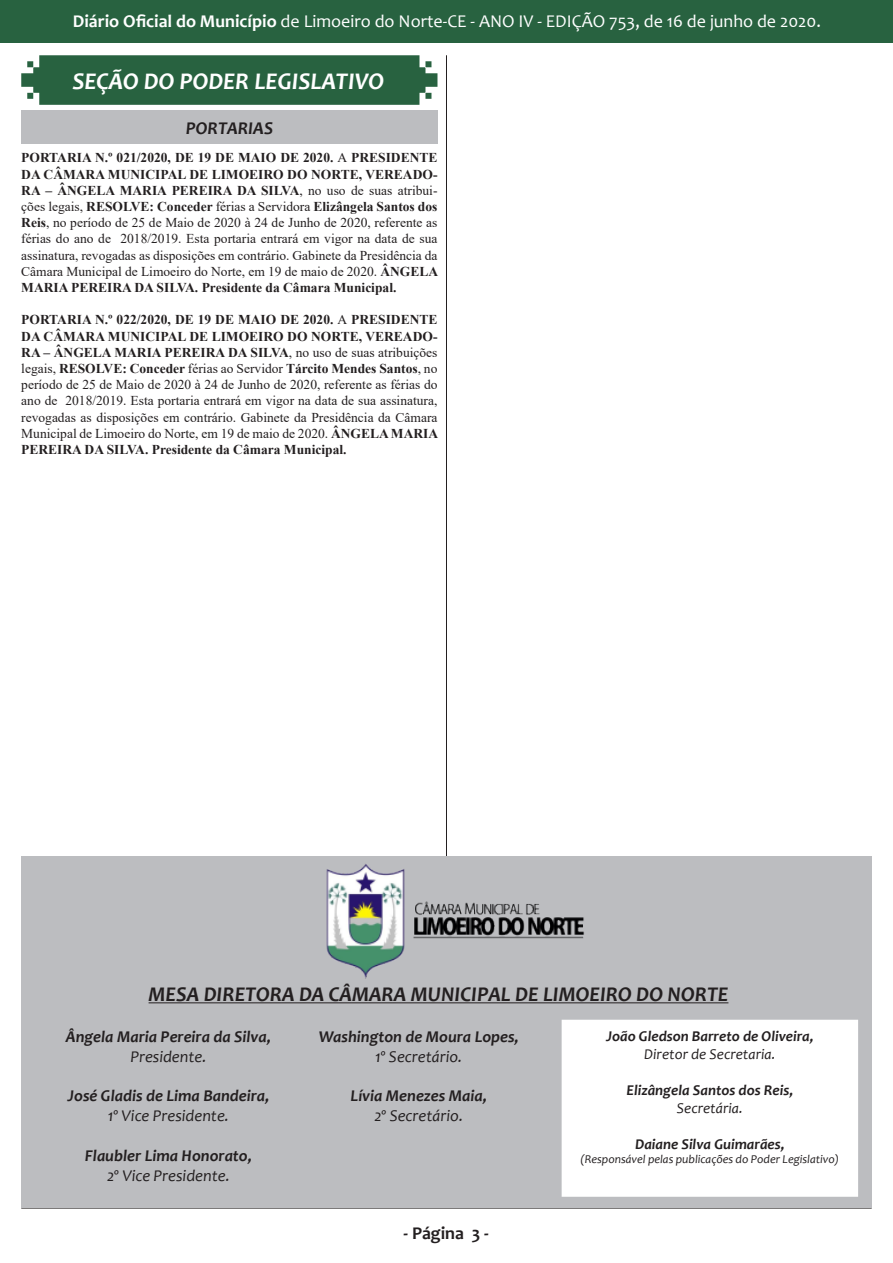
<style>
.page{position:relative;width:893px;height:1263px;background:#fff}
.page>*{position:absolute;margin:0;border:0;box-sizing:border-box;transform-origin:0 0}
.t1{font:italic 700 24px "Candara";color:#fff}
.t2{font:italic 700 21px "Candara";color:#231f20}
.t3{font:18px "Candara";color:#fff}
.t4{font:700 18px "Candara";color:#231f20}
.t5{font:italic 700 18px "Candara";color:#231f20}
.t6{font:italic 700 16.5px "Candara";color:#231f20}
.t7{font:italic 16.5px "Candara";color:#231f20}
.t8{font:italic 700 15px "Candara";color:#231f20}
.t9{font:italic 15px "Candara";color:#231f20}
.t10{font:13.5px/16.2px "Times New Roman";color:#231f20;text-align:justify}
.t11{font:italic 12px "Candara";color:#231f20}
.s1{font-weight:700}
</style>
<div class="page">
<div style="left:0;top:0;width:892px;height:42px;background:#286240"></div>
<hr style="left:446px;top:55px;width:1px;height:1153px;background:#231f20">
<hr style="left:21px;top:1208px;width:851px;height:1px;background:#231f20">
<svg style="left:21px;top:55px;width:416px;height:50px;background:#346a4a"></svg>
<div style="left:21px;top:856px;width:851px;height:352px;background:#bcbdc0"></div>
<hr style="left:149px;top:1002px;width:579px;height:1px;background:#231f20">
<div style="left:562px;top:1020px;width:296px;height:177px;background:#fff;border:2px solid #fff"></div>
<img style="left:326px;top:864px;width:258px;height:115px">
<div style="left:21px;top:111px;width:417px;height:33px;background:#bcbdc0"></div>
<h3 class="t3" style="left:73px;top:10px;width:750px"><span class="s1">Diário Oficial do Município</span> de Limoeiro do Norte-CE - ANO IV - EDIÇÃO 753, de 16 de junho de 2020.</h3>
<p class="t1" style="left:72px;top:66px;width:313px">SEÇÃO DO PODER LEGISLATIVO</p>
<p class="t5" style="left:186px;top:116px;width:89px">PORTARIAS</p>
<p class="t10" style="left:21px;top:149px;width:418px"><span class="s1">PORTARIA N.º 021/2020, DE 19 DE MAIO DE 2020.</span> A <span class="s1">PRESIDENTE DA CÂMARA MUNICIPAL DE LIMOEIRO DO NORTE, VEREADO-RA – ÂNGELA MARIA PEREIRA DA SILVA</span>, no uso de suas atribui&shy;ções legais, <span class="s1">RESOLVE: Conceder</span> férias a Servidora <span class="s1">Elizângela Santos dos Reis</span>, no período de 25 de Maio de 2020 à 24 de Junho de 2020, referente as férias do ano de 2018/2019. Esta portaria entrará em vigor na data de sua assinatura, revogadas as disposições em contrário. Gabinete da Presidência da Câmara Municipal de Limoeiro do Norte, em 19 de maio de 2020. <span class="s1">ÂNGELA MARIA PEREIRA DA SILVA. Presidente da Câmara Municipal.</span></p>
<p class="t10" style="left:21px;top:311px;width:418px"><span class="s1">PORTARIA N.º 022/2020, DE 19 DE MAIO DE 2020.</span> A <span class="s1">PRESIDENTE DA CÂMARA MUNICIPAL DE LIMOEIRO DO NORTE, VEREADO-RA – ÂNGELA MARIA PEREIRA DA SILVA</span>, no uso de suas atribuições legais, <span class="s1">RESOLVE: Conceder</span> férias ao Servidor <span class="s1">Tárcito Mendes Santos</span>, no período de 25 de Maio de 2020 à 24 de Junho de 2020, referente as férias do ano de 2018/2019. Esta portaria entrará em vigor na data de sua assinatura, revogadas as disposições em contrário. Gabinete da Presidência da Câmara Municipal de Limoeiro do Norte, em 19 de maio de 2020. <span class="s1">ÂNGELA MARIA PEREIRA DA SILVA. Presidente da Câmara Municipal.</span></p>
<p class="t2" style="left:149px;top:981px;width:581px">MESA DIRETORA DA CÂMARA MUNICIPAL DE LIMOEIRO DO NORTE</p>
<p class="t8" style="left:606px;top:1026px;width:209px">João Gledson Barreto de Oliveira,</p>
<p class="t9" style="left:644px;top:1044px;width:133px">Diretor de Secretaria.</p>
<p class="t8" style="left:626px;top:1080px;width:168px">Elizângela Santos dos Reis,</p>
<p class="t9" style="left:677px;top:1098px;width:67px">Secretária.</p>
<p class="t8" style="left:635px;top:1134px;width:151px">Daiane Silva Guimarães,</p>
<p class="t11" style="left:581px;top:1152px;width:260px">(Responsável pelas publicações do Poder Legislativo)</p>
<p class="t6" style="left:66px;top:1026px;width:207px">Ângela Maria Pereira da Silva,</p>
<p class="t7" style="left:130px;top:1046px;width:78px">Presidente.</p>
<p class="t6" style="left:68px;top:1086px;width:203px">José Gladis de Lima Bandeira,</p>
<p class="t7" style="left:108px;top:1105px;width:123px">1º Vice Presidente.</p>
<p class="t6" style="left:85px;top:1145px;width:169px">Flaubler Lima Honorato,</p>
<p class="t7" style="left:107px;top:1165px;width:124px">2º Vice Presidente.</p>
<p class="t6" style="left:319px;top:1026px;width:202px">Washington de Moura Lopes,</p>
<p class="t7" style="left:375px;top:1046px;width:89px">1º Secretário.</p>
<p class="t6" style="left:351px;top:1086px;width:138px">Lívia Menezes Maia,</p>
<p class="t7" style="left:374px;top:1105px;width:90px">2º Secretário.</p>
<p class="t4" style="left:404px;top:1222px;width:87px">- Página 3 -</p>
</div>
